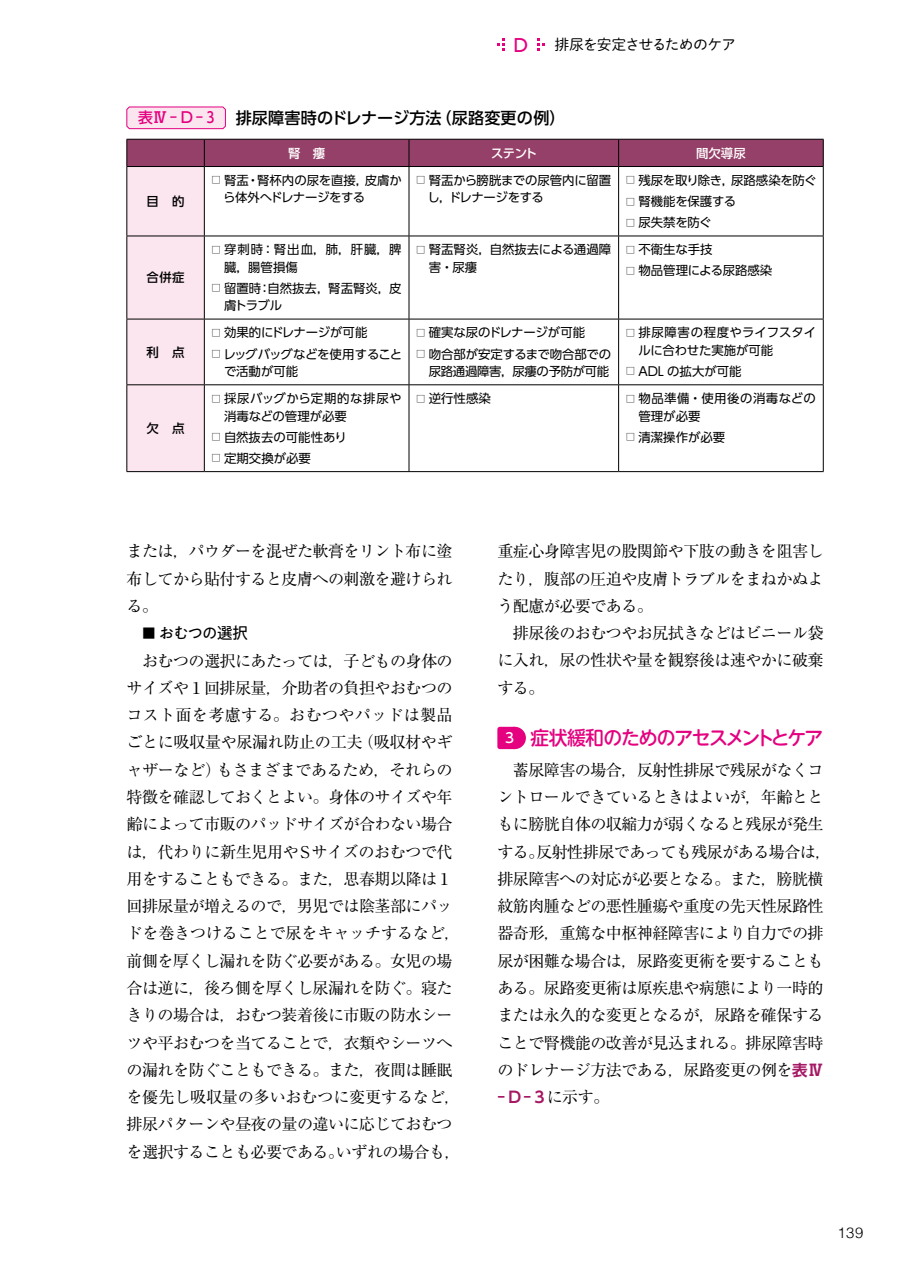
<style>
.page{position:relative;width:903px;height:1275px;background:#fff}
.page>*{position:absolute;margin:0;border:0;box-sizing:border-box;transform-origin:0 0}
.t1{font:500 19.78px "Avenir";color:#e4007f}
.t2{font:500 19.25px "UD Shin M Go Pro";letter-spacing:-.07em;color:#e4007f}
.t3{font:16.1px/27.3px "Ryumin Pro";letter-spacing:-.04em;color:#000;text-align:justify}
.t4{font:500 16.1px "UD Shin Go Pro";letter-spacing:.01em;color:#000}
.t5{font:16.1px "PA1 Gothic Std N";letter-spacing:-.08em;color:#000}
.t6{font:700 15.58px "UD Shin Go Pro De";color:#a51864}
.t7{font:14.88px "P Shuei M Go Std N L";letter-spacing:-.065em;color:#000}
.t8{font:500 14.88px "UD Shin Go Pro";color:#e4007f}
.t9{font:300 14.88px "Helvetica";color:#000}
.t10{font:12.42px/17.3px "UD Shin Go Pro";color:#000}
.t11{font:12.42px/17.3px "UD Shin Go Pro";letter-spacing:-.025em;color:#000;text-align:right}
.t12{font:12.42px/17.3px "UD Shin Go Pro";letter-spacing:-.03em;color:#000}
.t13{font:12.42px/17.3px "UD Shin Go Pro";letter-spacing:.08em;color:#000}
.t14{font:12.42px/17.3px "UD Shin Go Pro";letter-spacing:.04em;color:#000}
.t15{font:500 12.42px "UD Shin Go Pro";color:#000}
.t16{font:500 12.42px "UD Shin Go Pro";letter-spacing:-.025em;color:#fff}
.s1{font-size:8.75px}
.s2{font-size:12.95px}
.s3{font-size:13.65px;color:#fff}
.s4{font-family:"UD Shin Go Pro De";font-weight:700;font-size:15.58px;color:#a51864}
.s5{font-family:"Ryumin Pro";font-weight:400;font-size:16.1px;color:#000}
</style>
<div class="page">
<div style="left:504px;top:727px;width:22px;height:22px;background:#e4007f;border-radius:50%"></div>
<svg style="left:497px;top:727px;width:15px;height:22px"></svg>
<svg style="left:126px;top:139px;width:698px;height:333px"></svg>
<hr style="left:126px;top:166px;width:78px;height:1px;background:#000">
<hr style="left:126px;top:167px;width:1px;height:69px;background:#000">
<hr style="left:204px;top:166px;width:205px;height:1px;background:#000">
<hr style="left:204px;top:167px;width:1px;height:69px;background:#000">
<hr style="left:409px;top:166px;width:210px;height:1px;background:#000">
<hr style="left:409px;top:167px;width:1px;height:69px;background:#000">
<hr style="left:619px;top:166px;width:204px;height:1px;background:#000">
<hr style="left:618px;top:167px;width:1px;height:69px;background:#000">
<hr style="left:823px;top:167px;width:1px;height:69px;background:#000">
<hr style="left:126px;top:236px;width:78px;height:1px;background:#000">
<hr style="left:126px;top:236px;width:1px;height:83px;background:#000">
<hr style="left:204px;top:236px;width:205px;height:1px;background:#000">
<hr style="left:204px;top:236px;width:1px;height:83px;background:#000">
<hr style="left:409px;top:236px;width:210px;height:1px;background:#000">
<hr style="left:409px;top:236px;width:1px;height:83px;background:#000">
<hr style="left:619px;top:236px;width:204px;height:1px;background:#000">
<hr style="left:618px;top:236px;width:1px;height:83px;background:#000">
<hr style="left:823px;top:236px;width:1px;height:83px;background:#000">
<hr style="left:126px;top:319px;width:78px;height:1px;background:#000">
<hr style="left:126px;top:319px;width:1px;height:65px;background:#000">
<hr style="left:204px;top:319px;width:205px;height:1px;background:#000">
<hr style="left:204px;top:319px;width:1px;height:65px;background:#000">
<hr style="left:409px;top:319px;width:210px;height:1px;background:#000">
<hr style="left:409px;top:319px;width:1px;height:65px;background:#000">
<hr style="left:619px;top:319px;width:204px;height:1px;background:#000">
<hr style="left:618px;top:319px;width:1px;height:65px;background:#000">
<hr style="left:823px;top:319px;width:1px;height:65px;background:#000">
<hr style="left:126px;top:384px;width:78px;height:1px;background:#000">
<hr style="left:126px;top:385px;width:1px;height:86px;background:#000">
<hr style="left:204px;top:384px;width:205px;height:1px;background:#000">
<hr style="left:204px;top:385px;width:1px;height:86px;background:#000">
<hr style="left:409px;top:384px;width:210px;height:1px;background:#000">
<hr style="left:409px;top:385px;width:1px;height:86px;background:#000">
<hr style="left:619px;top:384px;width:204px;height:1px;background:#000">
<hr style="left:618px;top:385px;width:1px;height:86px;background:#000">
<hr style="left:823px;top:385px;width:1px;height:86px;background:#000">
<hr style="left:126px;top:471px;width:78px;height:1px;background:#000">
<hr style="left:204px;top:471px;width:205px;height:1px;background:#000">
<hr style="left:409px;top:471px;width:210px;height:1px;background:#000">
<hr style="left:619px;top:471px;width:204px;height:1px;background:#000">
<svg style="left:126px;top:106px;width:100px;height:23px;background:#f8d0e4"></svg>
<svg style="left:497px;top:38px;width:8px;height:13px"></svg>
<svg style="left:537px;top:38px;width:8px;height:13px"></svg>
<p class="t1" style="left:514px;top:28px;width:16px">D</p>
<p class="t7" style="left:554px;top:34px;width:183px">排尿を安定させるためのケア</p>
<p class="t8" style="left:138px;top:106px;width:78px">表Ⅳ-D-3</p>
<p class="t4" style="left:236px;top:105px;width:332px">排尿障害時のドレナージ方法（尿路変更の例）</p>
<p class="t15" style="left:147px;top:191px;width:39px">目　的</p>
<p class="t15" style="left:147px;top:267px;width:39px">合併症</p>
<p class="t15" style="left:147px;top:342px;width:39px">利　点</p>
<p class="t15" style="left:147px;top:418px;width:39px">欠　点</p>
<p class="t16" style="left:288px;top:143px;width:39px">腎　瘻</p>
<p class="t16" style="left:491px;top:143px;width:47px">ステント</p>
<p class="t16" style="left:696px;top:143px;width:51px">間欠導尿</p>
<p class="t10" style="left:223px;top:171px;width:180px;text-indent:-11px"><span class="s1">□</span> 腎盂・腎杯内の尿を直接，皮膚から体外へドレナージをする</p>
<p class="t12" style="left:428px;top:171px;width:185px;text-indent:-11px"><span class="s1">□</span> 腎盂から膀胱までの尿管内に留置し，ドレナージをする</p>
<p class="t11" style="left:626px;top:171px;width:192px"><span class="s1">□</span> 残尿を取り除き，尿路感染を防ぐ</p>
<p class="t10" style="left:626px;top:192px;width:112px"><span class="s1">□</span> 腎機能を保護する</p>
<p class="t10" style="left:626px;top:213px;width:87px"><span class="s1">□</span> 尿失禁を防ぐ</p>
<p class="t13" style="left:224px;top:241px;width:179px;text-indent:-12px"><span class="s1">□</span> 穿刺時：腎出血，肺，肝臓，脾臓，腸管損傷</p>
<p class="t10" style="left:224px;top:279px;width:179px;text-indent:-12px"><span class="s1">□</span> 留置時：自然抜去，腎盂腎炎，皮膚トラブル</p>
<p class="t10" style="left:212px;top:324px;width:157px"><span class="s1">□</span> 効果的にドレナージが可能</p>
<p class="t10" style="left:224px;top:345px;width:180px;text-indent:-12px"><span class="s1">□</span> レッグバッグなどを使用することで活動が可能</p>
<p class="t10" style="left:224px;top:389px;width:179px;text-indent:-12px"><span class="s1">□</span> 採尿バッグから定期的な排尿や消毒などの管理が必要</p>
<p class="t10" style="left:212px;top:428px;width:137px"><span class="s1">□</span> 自然抜去の可能性あり</p>
<p class="t10" style="left:212px;top:449px;width:101px"><span class="s1">□</span> 定期交換が必要</p>
<p class="t10" style="left:429px;top:241px;width:184px;text-indent:-12px"><span class="s1">□</span> 腎盂腎炎，自然抜去による通過障害・尿瘻</p>
<p class="t10" style="left:626px;top:241px;width:88px"><span class="s1">□</span> 不衛生な手技</p>
<p class="t10" style="left:626px;top:262px;width:148px"><span class="s1">□</span> 物品管理による尿路感染</p>
<p class="t10" style="left:416px;top:324px;width:170px"><span class="s1">□</span> 確実な尿のドレナージが可能</p>
<p class="t11" style="left:416px;top:345px;width:196px"><span class="s1">□</span> 吻合部が安定するまで吻合部での尿路通過障害，尿瘻の予防が可能</p>
<p class="t10" style="left:638px;top:324px;width:179px;text-indent:-12px"><span class="s1">□</span> 排尿障害の程度やライフスタイルに合わせた実施が可能</p>
<p class="t10" style="left:626px;top:362px;width:117px"><span class="s1">□</span> ADL の拡大が可能</p>
<p class="t10" style="left:416px;top:389px;width:76px"><span class="s1">□</span> 逆行性感染</p>
<p class="t14" style="left:638px;top:389px;width:179px;text-indent:-12px"><span class="s1">□</span> 物品準備・使用後の消毒などの管理が必要</p>
<p class="t10" style="left:626px;top:428px;width:101px"><span class="s1">□</span> 清潔操作が必要</p>
<p class="t3" style="left:126px;top:537px;width:328px">または，パウダーを混ぜた軟膏をリント布に塗布してから貼付すると皮膚への刺激を避けられる。</p>
<p class="t5" style="left:142px;top:624px;width:107px"><span class="s2">■</span> おむつの選択</p>
<p class="t3" style="left:126px;top:646px;width:336px;text-align:center">おむつの選択にあたっては，子どもの身体の<br>サイズや１回排尿量，介助者の負担やおむつのコスト面を考慮する。おむつやパッドは製品ごとに吸収量や尿漏れ防止の工夫（吸収材やギャザーなど）もさまざまであるため，それらの特徴を確認しておくとよい。身体のサイズや年齢によって市販のパッドサイズが合わない場合は，代わりに新生児用やSサイズのおむつで代用をすることもできる。また，思春期以降は１回排尿量が増えるので，男児では陰茎部にパッドを巻きつけることで尿をキャッチするなど，前側を厚くし漏れを防ぐ必要がある。女児の場合は逆に，後ろ側を厚くし尿漏れを防ぐ。寝たきりの場合は，おむつ装着後に市販の防水シーツや平おむつを当てることで，衣類やシーツへの漏れを防ぐこともできる。また，夜間は睡眠を優先し吸収量の多いおむつに変更するなど，排尿パターンや昼夜の量の違いに応じておむつを選択することも必要である。いずれの場合も，</p>
<p class="t3" style="left:497px;top:537px;width:328px">重症心身障害児の股関節や下肢の動きを阻害したり，腹部の圧迫や皮膚トラブルをまねかぬよう配慮が必要である。</p>
<p class="t3" style="left:497px;top:618px;width:328px;text-indent:16px">排尿後のおむつやお尻拭きなどはビニール袋に入れ，尿の性状や量を観察後は速やかに破棄する。</p>
<p class="t2" style="left:505px;top:722px;width:319px"><span class="s3">3</span> 症状緩和のためのアセスメントとケア</p>
<p class="t3" style="left:497px;top:755px;width:336px;text-align:center">蓄尿障害の場合，反射性排尿で残尿がなくコ<br>ントロールできているときはよいが，年齢とともに膀胱自体の収縮力が弱くなると残尿が発生する。反射性排尿であっても残尿がある場合は，排尿障害への対応が必要となる。また，膀胱横紋筋肉腫などの悪性腫瘍や重度の先天性尿路性器奇形，重篤な中枢神経障害により自力での排尿が困難な場合は，尿路変更術を要することもある。尿路変更術は原疾患や病態により一時的または永久的な変更となるが，尿路を確保することで腎機能の改善が見込まれる。排尿障害時のドレナージ方法である，尿路変更の例を<span class="s4">表Ⅳ</span></p>
<p class="t6" style="left:497px;top:1084px;width:114px">- D -３<span class="s5">に示す。</span></p>
<p class="t9" style="left:837px;top:1220px;width:27px">139</p>
</div>
